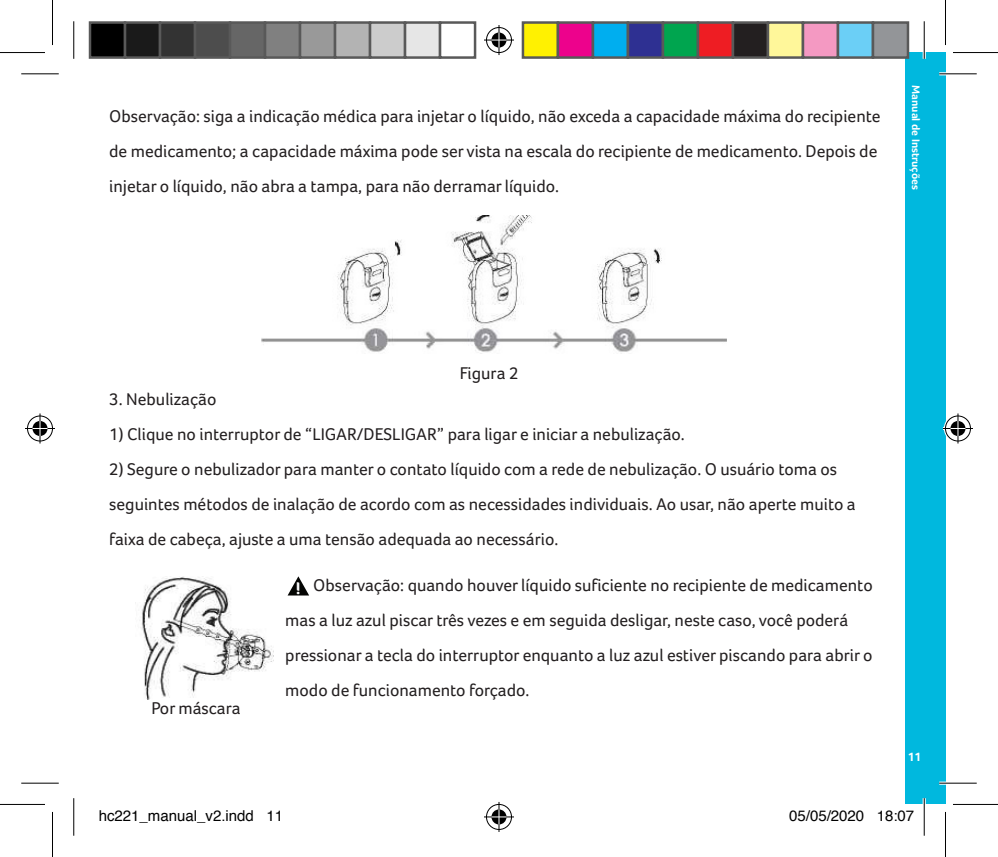
<style>
.page{position:relative;width:998px;height:857px;background:#fff}
.page>*{position:absolute;margin:0;border:0;box-sizing:border-box;transform-origin:0 0}
.t1{font:17.5px/35px "Foco Corp";color:#231f20}
.t2{font:700 17.5px "Foco Corp";color:#fff}
.t3{font:15px "Helvetica";color:#000}
.t4{font:700 12.5px "Foco Corp";color:#fff}
.t5{font:700 11.25px "Foco Corp";color:#fff}
</style>
<div class="page">
<div style="left:905px;top:52px;width:40px;height:752px;background:#00b8de"></div>
<svg style="left:288px;top:576px;width:21px;height:19px"></svg>
<img style="left:262px;top:216px;width:465px;height:138px">
<img style="left:141px;top:576px;width:132px;height:123px">
<hr style="left:939px;top:72px;width:38px;height:3px;background:#fff">
<hr style="left:939px;top:781px;width:38px;height:3px;background:#fff">
<hr style="left:923px;top:21px;width:3px;height:38px;background:#fff">
<hr style="left:923px;top:797px;width:3px;height:38px;background:#fff">
<hr style="left:21px;top:73px;width:38px;height:1px;background:#000">
<hr style="left:939px;top:73px;width:38px;height:1px;background:#000">
<hr style="left:21px;top:782px;width:38px;height:1px;background:#000">
<hr style="left:939px;top:782px;width:38px;height:1px;background:#000">
<hr style="left:73px;top:21px;width:1px;height:38px;background:#000">
<hr style="left:73px;top:797px;width:1px;height:38px;background:#000">
<hr style="left:924px;top:21px;width:1px;height:38px;background:#000">
<hr style="left:924px;top:797px;width:1px;height:38px;background:#000">
<hr style="left:0;top:52px;width:45px;height:1px;background:#000">
<hr style="left:953px;top:52px;width:45px;height:1px;background:#000">
<hr style="left:0;top:803px;width:45px;height:1px;background:#000">
<hr style="left:953px;top:803px;width:45px;height:1px;background:#000">
<hr style="left:52px;top:0;width:1px;height:45px;background:#000">
<hr style="left:52px;top:811px;width:1px;height:45px;background:#000">
<hr style="left:945px;top:0;width:1px;height:45px;background:#000">
<hr style="left:945px;top:811px;width:1px;height:45px;background:#000">
<div style="left:485px;top:26px;width:28px;height:28px;border:3px solid #fff;border-radius:50%"></div>
<svg style="left:484px;top:38px;width:30px;height:4px"></svg>
<svg style="left:497px;top:25px;width:4px;height:30px"></svg>
<div style="left:490px;top:31px;width:18px;height:18px;border:3px solid #fff;border-radius:50%"></div>
<div style="left:486px;top:27px;width:26px;height:26px;border:1px solid #000;border-radius:50%"></div>
<hr style="left:484px;top:40px;width:30px;height:1px;background:#000">
<hr style="left:499px;top:25px;width:1px;height:30px;background:#000">
<svg style="left:491px;top:33px;width:15px;height:15px"></svg>
<div style="left:485px;top:802px;width:28px;height:28px;border:3px solid #fff;border-radius:50%"></div>
<hr style="left:484px;top:815px;width:30px;height:3px;background:#fff">
<svg style="left:497px;top:802px;width:4px;height:29px"></svg>
<div style="left:490px;top:807px;width:18px;height:18px;border:3px solid #fff;border-radius:50%"></div>
<div style="left:486px;top:803px;width:26px;height:26px;border:1px solid #000;border-radius:50%"></div>
<hr style="left:484px;top:816px;width:30px;height:1px;background:#000">
<hr style="left:499px;top:801px;width:1px;height:30px;background:#000">
<svg style="left:491px;top:809px;width:15px;height:15px"></svg>
<div style="left:26px;top:414px;width:28px;height:28px;border:3px solid #fff;border-radius:50%"></div>
<hr style="left:25px;top:427px;width:30px;height:3px;background:#fff">
<svg style="left:38px;top:413px;width:4px;height:30px"></svg>
<div style="left:31px;top:419px;width:18px;height:18px;border:3px solid #fff;border-radius:50%"></div>
<div style="left:27px;top:415px;width:26px;height:26px;border:1px solid #000;border-radius:50%"></div>
<hr style="left:25px;top:428px;width:30px;height:1px;background:#000">
<hr style="left:40px;top:413px;width:1px;height:30px;background:#000">
<svg style="left:33px;top:421px;width:15px;height:15px"></svg>
<div style="left:944px;top:414px;width:28px;height:28px;border:3px solid #fff;border-radius:50%"></div>
<hr style="left:943px;top:427px;width:30px;height:3px;background:#fff">
<hr style="left:956px;top:413px;width:3px;height:30px;background:#fff">
<div style="left:949px;top:419px;width:18px;height:18px;border:3px solid #fff;border-radius:50%"></div>
<div style="left:945px;top:415px;width:26px;height:26px;border:1px solid #000;border-radius:50%"></div>
<hr style="left:943px;top:428px;width:30px;height:1px;background:#000">
<hr style="left:957px;top:413px;width:1px;height:30px;background:#000">
<svg style="left:950px;top:421px;width:15px;height:15px"></svg>
<div style="left:90px;top:23px;width:35px;height:35px;background:#000"></div>
<div style="left:89px;top:21px;width:37px;height:38px;border:2px solid #595959"></div>
<div style="left:125px;top:23px;width:35px;height:35px;background:#1a1a1a"></div>
<div style="left:124px;top:21px;width:37px;height:38px;border:2px solid #595959"></div>
<div style="left:160px;top:23px;width:35px;height:35px;background:#333"></div>
<div style="left:159px;top:21px;width:37px;height:38px;border:2px solid #595959"></div>
<div style="left:195px;top:23px;width:35px;height:35px;background:#4d4d4d"></div>
<div style="left:194px;top:21px;width:37px;height:38px;border:2px solid #595959"></div>
<div style="left:230px;top:23px;width:35px;height:35px;background:#666"></div>
<div style="left:229px;top:21px;width:37px;height:38px;border:2px solid #595959"></div>
<div style="left:265px;top:23px;width:35px;height:35px;background:#808080"></div>
<div style="left:264px;top:21px;width:37px;height:38px;border:2px solid #595959"></div>
<div style="left:300px;top:23px;width:35px;height:35px;background:#999"></div>
<div style="left:299px;top:21px;width:37px;height:38px;border:2px solid #595959"></div>
<div style="left:335px;top:23px;width:35px;height:35px;background:#b3b3b3"></div>
<div style="left:334px;top:21px;width:37px;height:38px;border:2px solid #595959"></div>
<div style="left:370px;top:23px;width:35px;height:35px;background:#ccc"></div>
<div style="left:369px;top:21px;width:37px;height:38px;border:2px solid #595959"></div>
<div style="left:405px;top:23px;width:35px;height:35px;background:#e6e6e6"></div>
<div style="left:404px;top:21px;width:37px;height:38px;border:2px solid #595959"></div>
<div style="left:439px;top:21px;width:37px;height:38px;border:2px solid #595959"></div>
<div style="left:523px;top:23px;width:35px;height:35px;background:#fff101"></div>
<div style="left:522px;top:21px;width:37px;height:38px;border:2px solid #595959"></div>
<div style="left:558px;top:23px;width:35px;height:35px;background:#ed028c"></div>
<div style="left:557px;top:21px;width:37px;height:38px;border:2px solid #595959"></div>
<div style="left:593px;top:23px;width:35px;height:35px;background:#00aeef"></div>
<div style="left:592px;top:21px;width:37px;height:38px;border:2px solid #595959"></div>
<div style="left:628px;top:23px;width:35px;height:35px;background:#2e3092"></div>
<div style="left:627px;top:21px;width:37px;height:38px;border:2px solid #595959"></div>
<div style="left:663px;top:23px;width:35px;height:35px;background:#00a54f"></div>
<div style="left:662px;top:21px;width:37px;height:38px;border:2px solid #595959"></div>
<div style="left:698px;top:23px;width:35px;height:35px;background:#ee1d23"></div>
<div style="left:697px;top:21px;width:37px;height:38px;border:2px solid #595959"></div>
<div style="left:733px;top:23px;width:35px;height:35px;background:#231f20"></div>
<div style="left:732px;top:21px;width:37px;height:38px;border:2px solid #595959"></div>
<div style="left:768px;top:23px;width:35px;height:35px;background:#fff79a"></div>
<div style="left:767px;top:21px;width:37px;height:38px;border:2px solid #595959"></div>
<div style="left:803px;top:23px;width:35px;height:35px;background:#f499c2"></div>
<div style="left:802px;top:21px;width:37px;height:38px;border:2px solid #595959"></div>
<div style="left:838px;top:23px;width:35px;height:35px;background:#6bcff6"></div>
<div style="left:837px;top:21px;width:37px;height:38px;border:2px solid #595959"></div>
<div style="left:873px;top:23px;width:35px;height:35px;background:#939598"></div>
<div style="left:872px;top:21px;width:37px;height:38px;border:2px solid #595959"></div>
<p class="t1" style="left:109px;top:98px;width:773px">Observação: siga a indicação médica para injetar o líquido, não exceda a capacidade máxima do recipiente de medicamento; a capacidade máxima pode ser vista na escala do recipiente de medicamento. Depois de injetar o líquido, não abra a tampa, para não derramar líquido.</p>
<p class="t5" style="left:923px;top:85px;width:106px;rotate:90deg">Manual de Instruções</p>
<p class="t1" style="left:460px;top:356px;width:60px">Figura 2</p>
<p class="t1" style="left:109px;top:381px;width:109px">3. Nebulização</p>
<p class="t1" style="left:109px;top:416px;width:577px">1) Clique no interruptor de “LIGAR/DESLIGAR” para ligar e iniciar a nebulização.</p>
<p class="t1" style="left:109px;top:451px;width:748px">2) Segure o nebulizador para manter o contato líquido com a rede de nebulização. O usuário toma os seguintes métodos de inalação de acordo com as necessidades individuais. Ao usar, não aperte muito a faixa de cabeça, ajuste a uma tensão adequada ao necessário.</p>
<p class="t1" style="left:285px;top:567px;width:589px;text-indent:28px">Observação: quando houver líquido suficiente no recipiente de medicamento mas a luz azul piscar três vezes e em seguida desligar, neste caso, você poderá pressionar a tecla do interruptor enquanto a luz azul estiver piscando para abrir o modo de funcionamento forçado.</p>
<p class="t2" style="left:296px;top:577px;width:6px">!</p>
<p class="t1" style="left:151px;top:690px;width:91px">Por máscara</p>
<p class="t4" style="left:908px;top:748px;width:15px">11</p>
<p class="t3" style="left:99px;top:803px;width:186px">hc221_manual_v2.indd 11</p>
<p class="t3" style="left:789px;top:803px;width:127px">05/05/2020 18:07</p>
</div>
